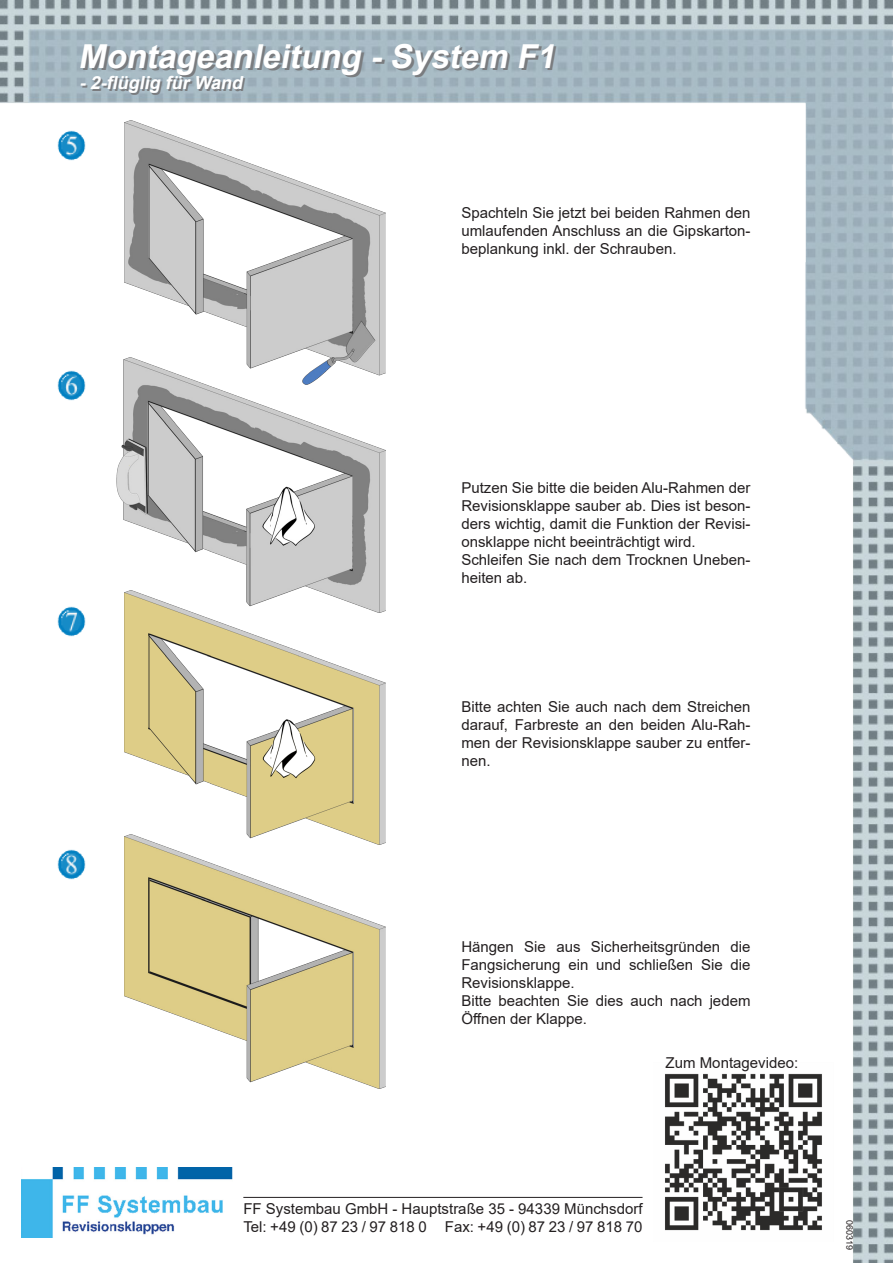
<style>
.page{position:relative;width:893px;height:1263px;background:#fff}
.page>*{position:absolute;margin:0;border:0;box-sizing:border-box;transform-origin:0 0}
.t1{font:italic 700 33px "Arial";color:#fff}
.t2{font:italic 700 18px "Arial";color:#fff}
.t3{font:15px/18px "Arial";color:#231f20;text-align:justify}
.t4{font:9px "Arial";color:#231f20}
</style>
<div class="page">
<img style="left:0;top:0;width:893px;height:1263px">
<img style="left:54px;top:368px;width:35px;height:36px">
<img style="left:54px;top:846px;width:35px;height:36px">
<img style="left:54px;top:603px;width:35px;height:36px">
<img style="left:54px;top:128px;width:35px;height:36px">
<img style="left:124px;top:121px;width:262px;height:237px">
<img style="left:95px;top:358px;width:291px;height:254px">
<img style="left:124px;top:590px;width:262px;height:244px">
<img style="left:124px;top:834px;width:262px;height:254px">
<hr style="left:243px;top:1197px;width:399px;height:1px;background:#231f20">
<img style="left:21px;top:1167px;width:212px;height:71px">
<img style="left:653px;top:1062px;width:180px;height:180px">
<p class="t1" style="left:78px;top:33px;width:487px">Montageanleitung -System F1</p>
<p class="t2" style="left:79px;top:70px;width:169px">-2-flüglig fürWand</p>
<p class="t3" style="left:461px;top:204px;width:291px">Spachteln Sie jetzt bei beiden Rahmen den umlaufenden Anschluss an die Gipskarton&shy;beplankung inkl. der Schrauben.</p>
<p class="t3" style="left:461px;top:479px;width:291px">Putzen Sie bitte die beiden Alu-Rahmen der Revisionsklappe sauber ab. Dies ist beson&shy;ders wichtig, damit die Funktion der Revisi&shy;onsklappe nicht beeinträchtigt wird.</p>
<p class="t3" style="left:461px;top:551px;width:291px">Schleifen Sie nach dem Trocknen Uneben&shy;heiten ab.</p>
<p class="t3" style="left:461px;top:697px;width:291px">Bitte achten Sie auch nach dem Streichen darauf, Farbreste an den beiden Alu-Rah&shy;men der Revisionsklappe sauber zu entfer&shy;nen.</p>
<p class="t3" style="left:461px;top:938px;width:291px">Hängen Sie aus Sicherheitsgründen die Fangsicherung ein und schließen Sie die Revisionsklappe.</p>
<p class="t3" style="left:461px;top:992px;width:291px">Bitte beachten Sie dies auch nach jedem<br>Öffnen der Klappe.</p>
<p class="t3" style="left:666px;top:1054px;width:134px">Zum Montagevideo:</p>
<p class="t3" style="left:243px;top:1199px;width:401px">FF Systembau GmbH - Hauptstraße 35 - 94339 Münchsdorf</p>
<p class="t3" style="left:243px;top:1217px;width:401px">Tel: +49 (0) 87 23 / 97 818 0 Fax: +49 (0) 87 23 / 97 818 70</p>
<p class="t4" style="left:856px;top:1219px;width:32px;rotate:90deg">060319</p>
</div>
